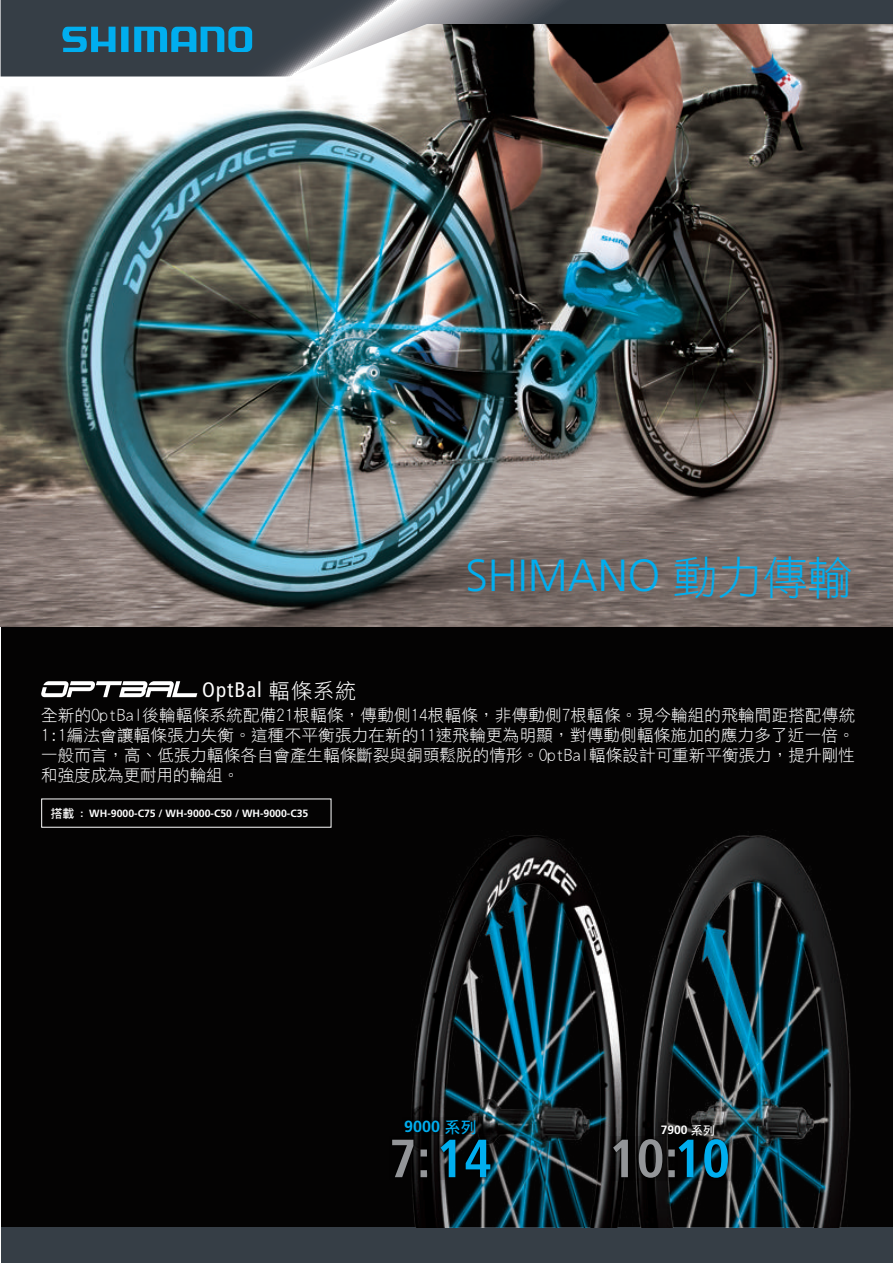
<style>
.page{position:relative;width:893px;height:1263px;background:#fff}
.page>*{position:absolute;margin:0;border:0;box-sizing:border-box;transform-origin:0 0}
.t1{font:700 condensed 53.7px "Frutiger LT Pro";color:#939598}
.t2{font:300 45px "Frutiger LT Pro";color:#00aeef}
.t3{font:condensed 21px "Frutiger LT Std";letter-spacing:.05em;color:#fff}
.t4{font:16.5px/19.8px "DF Hei W3 WIN BF";letter-spacing:.005em;color:#fff;text-align:justify}
.t5{font:700 16.05px "Frutiger LT Pro";color:#00aeef}
.t6{font:700 12.15px "Frutiger LT Pro";color:#fff}
.t7{font:900 condensed 10.8px "Frutiger LT Pro";color:#fff}
.t8{font:700 10.5px "Frutiger LT Pro";color:#fff}
.s1{font-family:"DF Hei W3 WIN BF";font-stretch:normal}
.s2{font-family:"DF Hei W3 WIN BF";font-weight:400}
.s3{font-family:"DF Hei W7 WIN BF";font-weight:400;font-size:12px}
.s4{font-family:"DF Hei W7 WIN BF";font-weight:400}
.s5{color:#00aeef}
</style>
<div class="page">
<div style="left:1px;top:0;width:892px;height:1227px;background:#040303"></div>
<img style="left:0;top:16px;width:893px;height:610px">
<svg style="left:1px;top:0;width:892px;height:76px;background:#5c5c5e"></svg>
<svg style="left:62px;top:27px;width:190px;height:25px;background:#167ea8"></svg>
<div style="left:1px;top:1227px;width:892px;height:36px;background:#363e46"></div>
<svg style="left:41px;top:681px;width:156px;height:16px"></svg>
<img style="left:411px;top:835px;width:213px;height:392px">
<img style="left:624px;top:835px;width:227px;height:392px">
<svg style="left:411px;top:1116px;width:79px;height:18px"></svg>
<svg style="left:658px;top:1121px;width:68px;height:15px"></svg>
<svg style="left:678px;top:1136px;width:52px;height:44px"></svg>
<svg style="left:610px;top:1136px;width:68px;height:44px"></svg>
<svg style="left:437px;top:1136px;width:56px;height:44px"></svg>
<div style="left:389px;top:1136px;width:41px;height:44px;background:#000"></div>
<p class="t3" style="left:202px;top:678px;width:155px">OptBal <span class="s1">輻條系統</span></p>
<h2 class="t2" style="left:465px;top:549px;width:389px">SHIMANO <span class="s2">動力傳輸</span></h2>
<p class="t4" style="left:41px;top:705px;width:815px">全新的OptBal後輪輻條系統配備21根輻條，傳動側14根輻條，非傳動側7根輻條。現今輪組的飛輪間距搭配傳統1:1編法會讓輻條張力失衡。這種不平衡張力在新的11速飛輪更為明顯，對傳動側輻條施加的應力多了近一倍。一般而言，高、低張力輻條各自會產生輻條斷裂與銅頭鬆脫的情形。OptBal輻條設計可重新平衡張力，提升剛性和強度成為更耐用的輪組。</p>
<p class="t7" style="left:198px;top:773px;width:18px">250</p>
<p class="t8" style="left:51px;top:807px;width:259px"><span class="s3">搭載</span> : WH-9000-C75 / WH-9000-C50 / WH-9000-C35</p>
<p class="t5" style="left:404px;top:1117px;width:74px">9000 <span class="s4">系列</span></p>
<p class="t6" style="left:661px;top:1122px;width:56px">7900 <span class="s4">系列</span></p>
<h1 class="t1" style="left:389px;top:1127px;width:105px">7:<span class="s5">14</span></h1>
<h1 class="t1" style="left:609px;top:1127px;width:123px">10:<span class="s5">10</span></h1>
</div>
